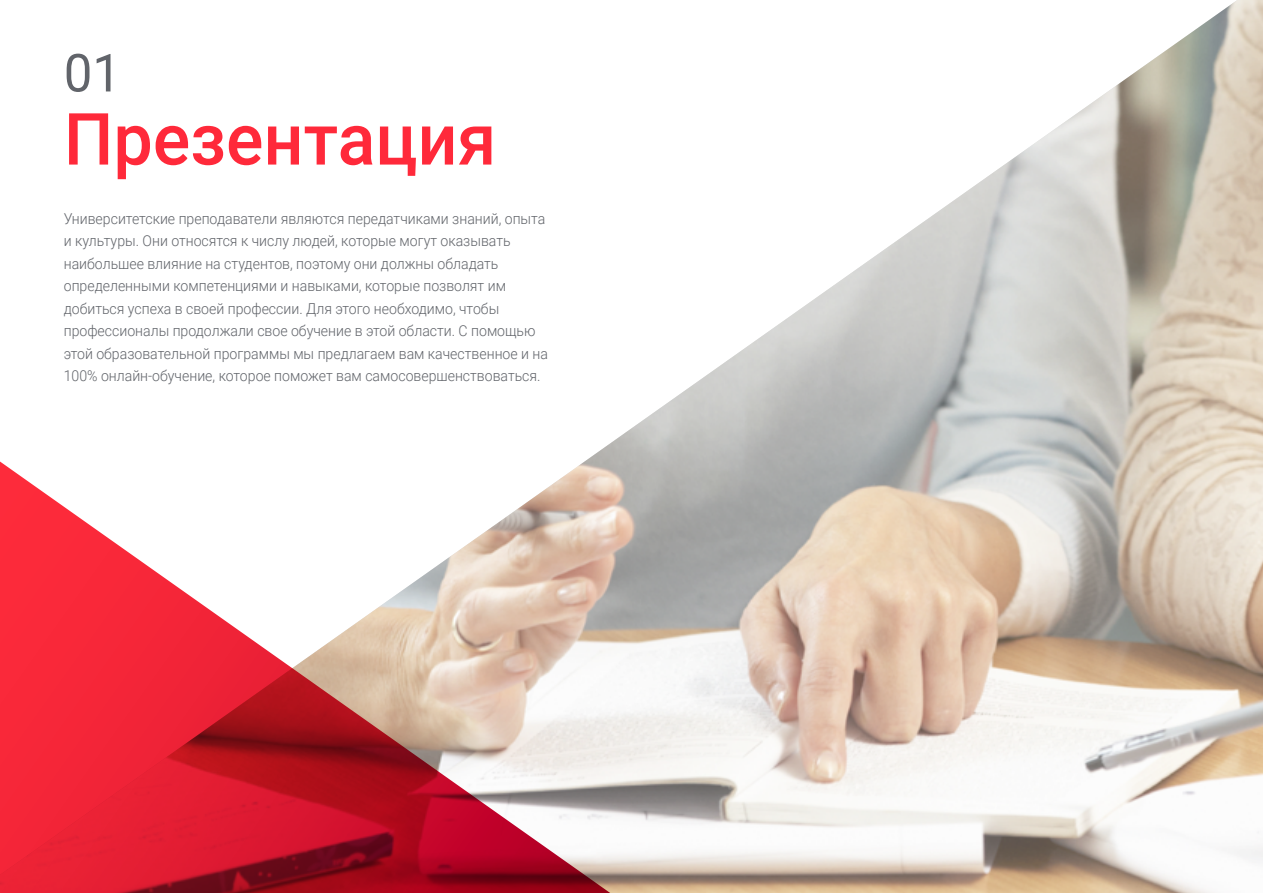
<style>
.page{position:relative;width:1263px;height:893px;background:#fff}
.page>*{position:absolute;margin:0;border:0;box-sizing:border-box;transform-origin:0 0}
.t1{font:500 72px "Roboto";color:#ff293a}
.t2{font:52.5px "Roboto";color:#61646a}
.t3{font:300 15px/22.5px "Roboto";color:#61646a;scale:.94 1}
</style>
<div class="page">
<img style="left:607px;top:0;width:656px;height:893px">
<svg style="left:0;top:446px;width:640px;height:447px"></svg>
<h2 class="t2" style="left:64px;top:36px;width:59px">01</h2>
<h1 class="t1" style="left:64px;top:89px;width:434px">Презентация</h1>
<p class="t3" style="left:64px;top:207px;width:517px">Университетские преподаватели являются передатчиками знаний, опыта и культуры. Они относятся к числу людей, которые могут оказывать наибольшее влияние на студентов, поэтому они должны обладать определенными компетенциями и навыками, которые позволят им добиться успеха в своей профессии. Для этого необходимо, чтобы профессионалы продолжали свое обучение в этой области. С помощью этой образовательной программы мы предлагаем вам качественное и на 100% онлайн-обучение, которое поможет вам самосовершенствоваться.</p>
</div>
